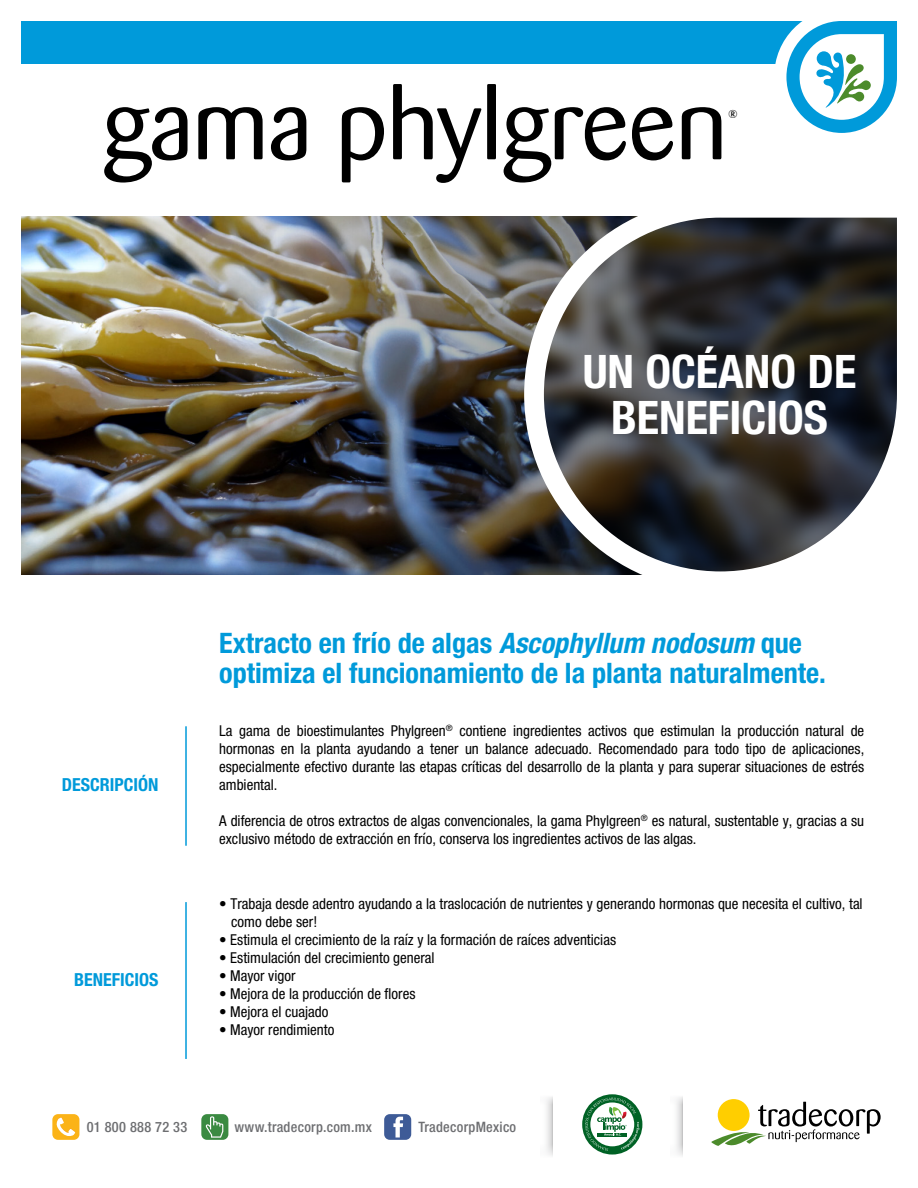
<style>
.page{position:relative;width:918px;height:1188px;background:#fff}
.page>*{position:absolute;margin:0;border:0;box-sizing:border-box;transform-origin:0 0}
.t1{font:98.4px "Barmeno Std";color:#000}
.t2{font:700 condensed 46.35px/46.7px "Helvetica Neue LT Pro";color:#fff;text-align:center}
.t3{font:700 condensed 28.2px/29.8px "Helvetica Neue LT Pro";color:#009ada}
.t4{font:700 condensed 18px "Helvetica Neue LT Pro";color:#009ada}
.t5{font:condensed 15px/18px "Helvetica Neue LT Pro";color:#000}
.t6{font:500 condensed 14.25px "Helvetica Neue LT Pro";letter-spacing:.02em;color:#6d6e71}
.t7{font:11.4px "Barmeno Std";color:#000}
.s1{font-style:italic}
</style>
<div class="page">
<div style="left:21px;top:21px;width:876px;height:42px;background:#009ada"></div>
<svg style="left:768px;top:21px;width:129px;height:112px"></svg>
<img style="left:21px;top:217px;width:503px;height:357px">
<svg style="left:524px;top:216px;width:373px;height:359px;background:#4c4d4e"></svg>
<hr style="left:185px;top:726px;width:2px;height:120px;background:#009ada">
<hr style="left:185px;top:902px;width:2px;height:157px;background:#009ada">
<svg style="left:718px;top:1099px;width:32px;height:32px"></svg>
<svg style="left:711px;top:1102px;width:170px;height:44px"></svg>
<div style="left:384px;top:1114px;width:27px;height:26px;background:#3e5b97;border-radius:6px"></div>
<svg style="left:393px;top:1116px;width:10px;height:22px"></svg>
<div style="left:201px;top:1114px;width:27px;height:26px;background:#3a8a41;border-radius:6px"></div>
<svg style="left:206px;top:1116px;width:17px;height:22px"></svg>
<div style="left:52px;top:1114px;width:27px;height:26px;background:#fbb317;border-radius:6px"></div>
<svg style="left:56px;top:1117px;width:19px;height:19px"></svg>
<svg style="left:676px;top:1096px;width:7px;height:60px"></svg>
<svg style="left:546px;top:1097px;width:7px;height:59px"></svg>
<svg style="left:582px;top:1094px;width:60px;height:61px"></svg>
<h1 class="t1" style="left:102px;top:68px;width:626px">gama phylgreen</h1>
<p class="t7" style="left:728px;top:108px;width:10px">®</p>
<h2 class="t2" style="left:583px;top:347px;width:275px">UN OCÉANO DE<br>BENEFICIOS</h2>
<p class="t4" style="left:62px;top:773px;width:98px">DESCRIPCIÓN</p>
<p class="t4" style="left:74px;top:969px;width:86px">BENEFICIOS</p>
<h3 class="t3" style="left:219px;top:628px;width:608px">Extracto en frío de algas <span class="s1">Ascophyllum nodosum</span> que optimiza el funcionamiento de la planta naturalmente.</h3>
<p class="t5" style="left:219px;top:721px;width:647px;text-align:justify">La gama de bioestimulantes Phylgreen<sup>®</sup> contiene ingredientes activos que estimulan la producción natural de hormonas en la planta ayudando a tener un balance adecuado. Recomendado para todo tipo de aplicaciones, especialmente efectivo durante las etapas críticas del desarrollo de la planta y para superar situaciones de estrés ambiental.</p>
<p class="t5" style="left:219px;top:811px;width:647px">A diferencia de otros extractos de algas convencionales, la gama Phylgreen<sup>®</sup> es natural, sustentable y, gracias a su exclusivo método de extracción en frío, conserva los ingredientes activos de las algas.</p>
<p class="t5" style="left:231px;top:895px;width:633px;text-indent:-12px">• Trabaja desde adentro ayudando a la traslocación de nutrientes y generando hormonas que necesita el cultivo, tal como debe ser!</p>
<p class="t5" style="left:219px;top:931px;width:398px">• Estimula el crecimiento de la raíz y la formación de raíces adventicias</p>
<p class="t5" style="left:219px;top:949px;width:217px">• Estimulación del crecimiento general</p>
<p class="t5" style="left:219px;top:967px;width:78px">• Mayor vigor</p>
<p class="t5" style="left:219px;top:985px;width:198px">• Mejora de la producción de flores</p>
<p class="t5" style="left:219px;top:1003px;width:111px">• Mejora el cuajado</p>
<p class="t5" style="left:219px;top:1021px;width:117px">• Mayor rendimiento</p>
<p class="t6" style="left:87px;top:1118px;width:102px">01 800 888 72 33</p>
<p class="t6" style="left:235px;top:1118px;width:139px">www.tradecorp.com.mx</p>
<p class="t6" style="left:419px;top:1118px;width:99px">TradecorpMexico</p>
</div>
